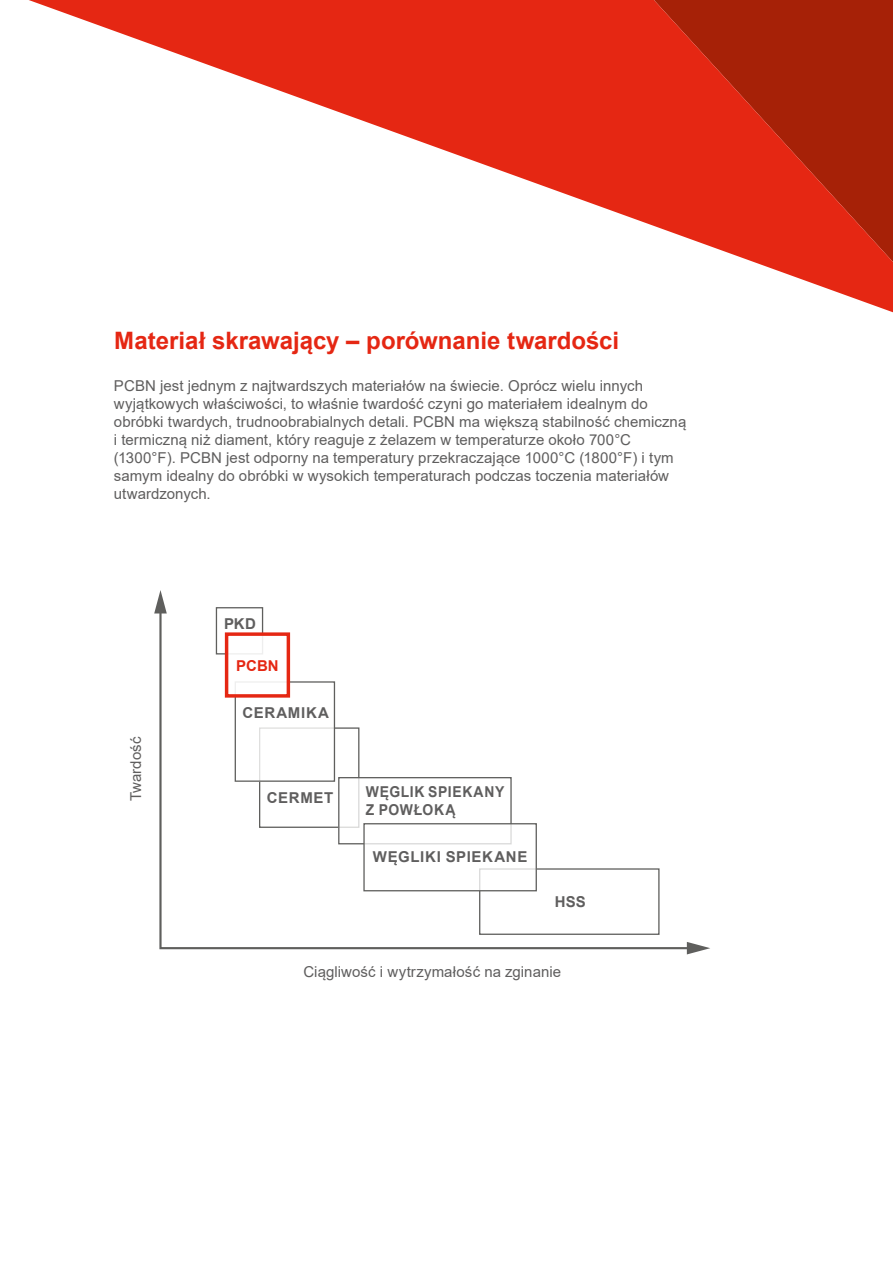
<style>
.page{position:relative;width:893px;height:1263px;background:#fff}
.page>*{position:absolute;margin:0;border:0;box-sizing:border-box;transform-origin:0 0}
.t1{font:700 24px "Arial";color:#e52713}
.t2{font:15px/18px "Arial";letter-spacing:.005em;color:#5f5e5e}
.t3{font:700 15px "Arial";letter-spacing:.045em;color:#5f5e5e}
.t4{font:700 15px/18px "Arial";letter-spacing:.045em;color:#5f5e5e;scale:.93 1}
.t5{font:700 15px "Arial";color:#e52713}
</style>
<div class="page">
<svg style="left:158px;top:607px;width:529px;height:343px"></svg>
<svg style="left:154px;top:590px;width:13px;height:23px"></svg>
<svg style="left:687px;top:942px;width:23px;height:12px"></svg>
<div style="left:235px;top:682px;width:99px;height:99px;background:#fff"></div>
<div style="left:235px;top:681px;width:100px;height:101px;border:1px solid #5f5f5d"></div>
<div style="left:216px;top:608px;width:47px;height:46px;background:#fff"></div>
<div style="left:216px;top:607px;width:47px;height:47px;border:1px solid #5f5f5d"></div>
<div style="left:227px;top:634px;width:61px;height:62px;background:#fff"></div>
<div style="left:225px;top:632px;width:65px;height:66px;border:3px solid #e52713"></div>
<svg style="left:343px;top:0;width:550px;height:312px;fill:#e52713"></svg>
<svg style="left:29px;top:0;width:314px;height:114px"></svg>
<h1 class="t1" style="left:114px;top:324px;width:506px">Materiał skrawający – porównanie twardości</h1>
<p class="t2" style="left:114px;top:377px;width:574px">PCBN jest jednym z najtwardszych materiałów na świecie. Oprócz wielu innych wyjątkowych właściwości, to właśnie twardość czyni go materiałem idealnym do obróbki twardych, trudnoobrabialnych detali. PCBN ma większą stabilność chemiczną i termiczną niż diament, który reaguje z żelazem w temperaturze około 700°C (1300°F). PCBN jest odporny na temperatury przekraczające 1000°C (1800°F) i tym samym idealny do obróbki w wysokich temperaturach podczas toczenia materiałów utwardzonych.</p>
<p class="t2" style="left:127px;top:801px;width:66px;rotate:-90deg">Twardość</p>
<p class="t3" style="left:224px;top:613px;width:33px">PKD</p>
<p class="t5" style="left:236px;top:655px;width:44px">PCBN</p>
<p class="t3" style="left:242px;top:702px;width:88px">CERAMIKA</p>
<p class="t3" style="left:267px;top:787px;width:68px">CERMET</p>
<p class="t4" style="left:366px;top:783px;width:150px">WĘGLIK SPIEKANY<br>Z POWŁOKĄ</p>
<p class="t3" style="left:373px;top:846px;width:156px">WĘGLIKI SPIEKANE</p>
<p class="t3" style="left:555px;top:891px;width:33px">HSS</p>
<p class="t2" style="left:303px;top:962px;width:259px">Ciągliwość i wytrzymałość na zginanie</p>
</div>
